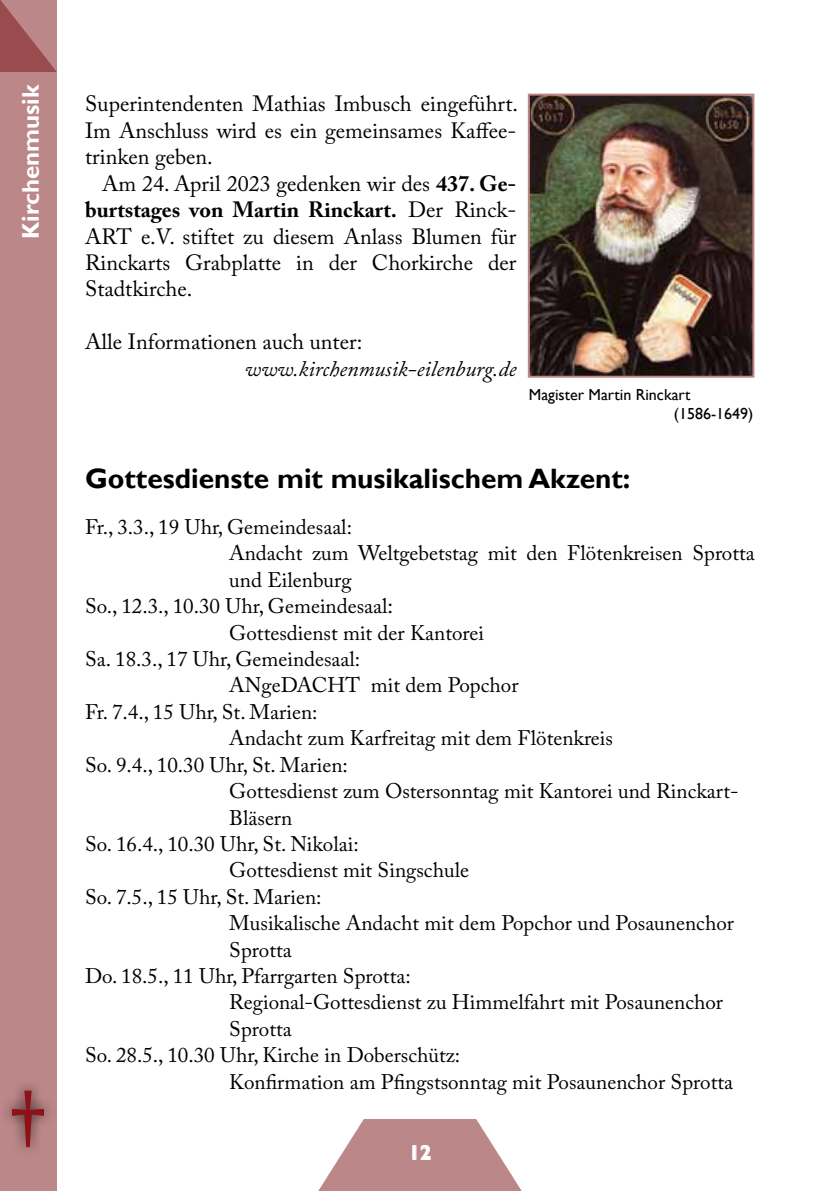
<style>
.page{position:relative;width:840px;height:1191px;background:#fff}
.page>*{position:absolute;margin:0;border:0;box-sizing:border-box;transform-origin:0 0}
.t1{font:96px "Nirmala UI";color:#8f1117}
.t2{font:700 28px "Gill Sans";color:#000}
.t3{font:700 24px "Gill Sans";color:#fff}
.t4{font:22px/26.4px "Adobe Caslon Pro";color:#000;text-align:justify}
.t5{font:italic 22px "Adobe Caslon Pro";color:#000}
.t6{font:21px "Adobe Caslon Pro";color:#000}
.t7{font:700 20px "Gill Sans";color:#fff}
.t8{font:16px/19.2px "Gill Sans";color:#000}
.s1{font-weight:700}
.s2{font-size:22px}
</style>
<div class="page">
<div style="left:0;top:0;width:57px;height:1191px;background:#bc8789"></div>
<svg style="left:318px;top:1119px;width:204px;height:72px"></svg>
<div style="left:0;top:1078px;width:56px;height:80px;background:#000;opacity:.75"></div>
<img style="left:530px;top:97px;width:221px;height:278px">
<div style="left:527px;top:94px;width:227px;height:284px;border:2px solid #bd8788"></div>
<p class="t3" style="left:16px;top:239px;width:156px;rotate:-90deg">Kirchenmusik</p>
<h1 class="t1" style="left:10px;top:1045px;width:37px">†</h1>
<p class="t4" style="left:85px;top:91px;width:434px">Superintendenten Mathias Imbusch eingeführt.<br>Im Anschluss wird es ein gemeinsames Kaffee&shy;trinken geben.</p>
<p class="t4" style="left:85px;top:170px;width:432px;text-indent:17px">Am 24. April 2023 gedenken wir des <span class="s1">437. Ge&shy;burtstages von Martin Rinckart.</span> Der Rinck-ART e.V. stiftet zu diesem Anlass Blumen für Rinckarts Grabplatte in der Chorkirche der Stadtkirche.</p>
<p class="t4" style="left:85px;top:328px;width:279px">Alle Informationen auch unter:</p>
<p class="t5" style="left:245px;top:355px;width:273px">www.kirchenmusik-eilenburg.de</p>
<p class="t8" style="left:673px;top:385px;width:81px;text-indent:-145px">Magister Martin Rinckart (1586-1649)</p>
<h2 class="t2" style="left:85px;top:462px;width:546px">Gottesdienste mit musikalischem Akzent:</h2>
<p class="t6" style="left:85px;top:514px;width:268px">Fr., 3.3., 19 Uhr, Gemeindesaal:</p>
<p class="t6" style="left:229px;top:541px;width:526px">Andacht zum Weltgebetstag mit den Flötenkreisen Sprotta</p>
<p class="t6" style="left:229px;top:567px;width:124px">und Eilenburg</p>
<p class="t6" style="left:85px;top:594px;width:309px">So., 12.3., 10.30 Uhr, Gemeindesaal<span class="s2">:</span></p>
<p class="t6" style="left:229px;top:620px;width:256px">Gottesdienst mit der Kantorei</p>
<p class="t6" style="left:85px;top:646px;width:276px">Sa. 18.3., 17 Uhr, Gemeindesaal:</p>
<p class="t6" style="left:229px;top:673px;width:290px">ANgeDACHT mit dem Popchor</p>
<p class="t6" style="left:85px;top:699px;width:234px">Fr. 7.4., 15 Uhr, St. Marien:</p>
<p class="t6" style="left:229px;top:725px;width:385px">Andacht zum Karfreitag mit dem Flötenkreis</p>
<p class="t6" style="left:85px;top:752px;width:264px">So. 9.4., 10.30 Uhr, St. Marien:</p>
<p class="t6" style="left:229px;top:778px;width:510px">Gottesdienst zum Ostersonntag mit Kantorei und Rinckart-</p>
<p class="t6" style="left:229px;top:805px;width:65px">Bläsern</p>
<p class="t6" style="left:85px;top:831px;width:275px">So. 16.4., 10.30 Uhr, St. Nikolai:</p>
<p class="t6" style="left:229px;top:857px;width:241px">Gottesdienst mit Singschule</p>
<p class="t6" style="left:85px;top:884px;width:238px">So. 7.5., 15 Uhr, St. Marien:</p>
<p class="t6" style="left:229px;top:910px;width:506px">Musikalische Andacht mit dem Popchor und Posaunenchor</p>
<p class="t6" style="left:229px;top:937px;width:64px">Sprotta</p>
<p class="t6" style="left:85px;top:963px;width:327px">Do. 18.5., 11 Uhr, Pfarrgarten Sprotta:</p>
<p class="t6" style="left:229px;top:989px;width:495px">Regional-Gottesdienst zu Himmelfahrt mit Posaunenchor</p>
<p class="t6" style="left:229px;top:1016px;width:64px">Sprotta</p>
<p class="t6" style="left:85px;top:1042px;width:376px">So. 28.5., 10.30 Uhr, Kirche in Doberschütz:</p>
<p class="t6" style="left:229px;top:1069px;width:505px">Konfirmation am Pfingstsonntag mit Posaunenchor Sprotta</p>
<p class="t7" style="left:408px;top:1140px;width:24px">12</p>
</div>
